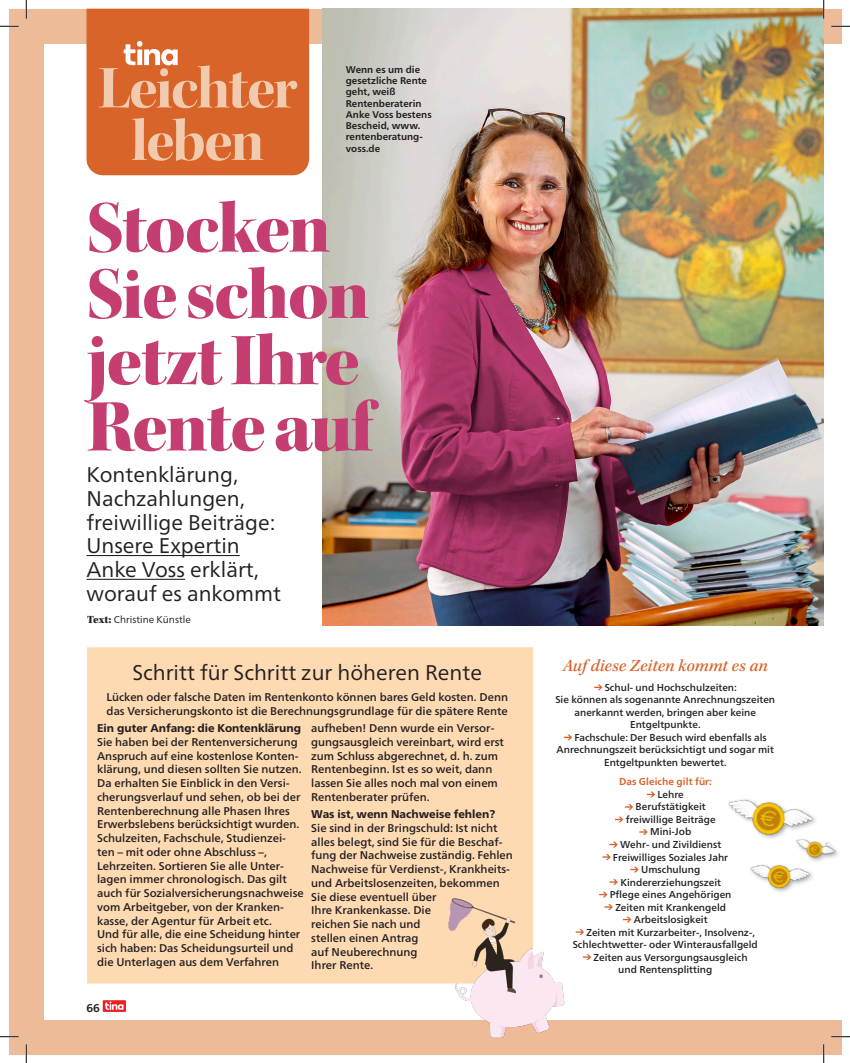
<style>
.page{position:relative;width:850px;height:1063px;background:#fff}
.page>*{position:absolute;margin:0;border:0;box-sizing:border-box;transform-origin:0 0}
.Title_1_KepBlkDs_60{font:75px/66.2px "Kepler Std Black Disp";letter-spacing:-.025em;color:#c43e72}
.t1{font:61.25px/52.5px "Kepler Std Bold Disp";letter-spacing:-.03em;color:#f2caae;text-align:center}
.Kicker_1_FruBk_17_19{font:21.25px/23.8px "Frutiger Neue LT Pro";color:#231f20}
.Subtitle_4_FruBk_17{font:21.25px "Frutiger Neue LT Pro";color:#231f20}
.Subtitle_4_FruBk_17-2{font:italic 500 17.5px "Kepler Std";color:#d86429}
.Body_1_Textbox_9_11{font:500 11.25px/13.8px "Frutiger Neue LT Pro";color:#231f20}
.t2{font:700 11.25px "Frutiger Neue LT Pro";color:#231f20}
.Body_1_Textbox_9_11-2{font:500 10px "Frutiger Neue LT Pro";color:#231f20}
.Author_1___p07{font:10px "Frutiger Neue LT Pro";color:#231f20}
.Body_1_Textbox_9_11-3{font:700 10px "Frutiger Neue LT Pro";color:#d86429}
.Caption_1_7_9_p11{font:700 9.75px/11.2px "Frutiger Neue LT Pro";color:#231f20}
.s1{font-family:"Kepler Std";font-weight:900;font-size:11.25px}
.s2{font-weight:800}
</style>
<div class="page">
<div style="left:9px;top:9px;width:832px;height:1045px;background:#eb9"></div>
<div style="left:44px;top:44px;width:797px;height:974px;background:#fff"></div>
<div style="left:87px;top:647px;width:446px;height:336px;background:#fedab3"></div>
<img style="left:322px;top:9px;width:501px;height:616px">
<div style="left:86px;top:9px;width:223px;height:166px;background:#d86429"></div>
<hr style="left:86px;top:555px;width:154px;height:1px;background:#231f20">
<hr style="left:86px;top:578px;width:99px;height:1px;background:#231f20">
<svg style="left:594px;top:684px;width:8px;height:6px"></svg>
<svg style="left:564px;top:734px;width:8px;height:6px"></svg>
<svg style="left:647px;top:791px;width:8px;height:6px"></svg>
<svg style="left:625px;top:804px;width:8px;height:5px"></svg>
<svg style="left:615px;top:816px;width:8px;height:6px"></svg>
<svg style="left:639px;top:829px;width:8px;height:5px"></svg>
<svg style="left:609px;top:841px;width:9px;height:6px"></svg>
<svg style="left:602px;top:854px;width:9px;height:5px"></svg>
<svg style="left:630px;top:866px;width:8px;height:6px"></svg>
<svg style="left:609px;top:879px;width:9px;height:5px"></svg>
<svg style="left:599px;top:891px;width:8px;height:6px"></svg>
<svg style="left:604px;top:904px;width:9px;height:5px"></svg>
<svg style="left:623px;top:916px;width:8px;height:6px"></svg>
<svg style="left:576px;top:929px;width:8px;height:5px"></svg>
<svg style="left:583px;top:954px;width:8px;height:5px"></svg>
<img style="left:375px;top:891px;width:198px;height:147px">
<img style="left:728px;top:799px;width:110px;height:93px">
<svg style="left:103px;top:1000px;width:23px;height:11px"></svg>
<svg style="left:105px;top:1001px;width:18px;height:8px"></svg>
<svg style="left:124px;top:41px;width:54px;height:24px"></svg>
<svg style="left:0;top:25px;width:19px;height:2px"></svg>
<svg style="left:831px;top:25px;width:19px;height:2px"></svg>
<svg style="left:0;top:1036px;width:19px;height:1px"></svg>
<svg style="left:831px;top:1035px;width:19px;height:2px"></svg>
<svg style="left:25px;top:0;width:2px;height:19px"></svg>
<svg style="left:25px;top:1044px;width:2px;height:18px"></svg>
<svg style="left:823px;top:0;width:1px;height:19px"></svg>
<svg style="left:823px;top:1044px;width:1px;height:18px"></svg>
<p class="t1" style="left:98px;top:63px;width:201px">Leichter leben</p>
<p class="Caption_1_7_9_p11" style="left:346px;top:64px;width:87px">Wenn es um die gesetzliche Rente geht, weiß<br>Rentenberaterin<br>Anke Voss bestens<br>Bescheid, www. rentenberatung&shy;voss.de</p>
<h1 class="Title_1_KepBlkDs_60" style="left:86px;top:196px;width:288px">Stocken<br>Sie schon jetzt Ihre<br>Rente auf</h1>
<p class="Kicker_1_FruBk_17_19" style="left:86px;top:462px;width:196px">Kontenklärung,<br>Nachzahlungen, freiwillige Beiträge:<br>Unsere Expertin<br>Anke Voss erklärt, worauf es ankommt</p>
<p class="Author_1___p07" style="left:87px;top:613px;width:105px"><span class="s1">Text:</span> Christine Künstle</p>
<h2 class="Subtitle_4_FruBk_17" style="left:132px;top:659px;width:351px">Schritt für Schritt zur höheren Rente</h2>
<p class="Body_1_Textbox_9_11" style="left:106px;top:690px;width:403px">Lücken oder falsche Daten im Rentenkonto können bares Geld kosten. Denn das Versicherungskonto ist die Berechnungsgrundlage für die spätere Rente</p>
<p class="Body_1_Textbox_9_11" style="left:97px;top:721px;width:208px"><span class="s2">Ein guter Anfang: die Kontenklärung </span>Sie haben bei der Rentenversicherung Anspruch auf eine kostenlose Konten&shy;klärung, und diesen sollten Sie nutzen.<br>Da erhalten Sie Einblick in den Versi&shy;cherungsverlauf und sehen, ob bei der Rentenberechnung alle Phasen Ihres Erwerbslebens berücksichtigt wurden.<br>Schulzeiten, Fachschule, Studienzei&shy;ten – mit oder ohne Abschluss –, Lehrzeiten. Sortieren Sie alle Unter&shy;lagen immer chronologisch. Das gilt auch für Sozialversicherungsnachweise vom Arbeitgeber, von der Kranken&shy;kasse, der Agentur für Arbeit etc.<br>Und für alle, die eine Scheidung hinter sich haben: Das Scheidungsurteil und die Unterlagen aus dem Verfahren</p>
<p class="Body_1_Textbox_9_11" style="left:311px;top:721px;width:194px">aufheben! Denn wurde ein Versor&shy;gungsausgleich vereinbart, wird erst zum Schluss abgerechnet, d. h. zum Rentenbeginn. Ist es so weit, dann lassen Sie alles noch mal von einem Rentenberater prüfen.</p>
<p class="Body_1_Textbox_9_11" style="left:311px;top:807px;width:203px"><span class="s2">Was ist, wenn Nachweise fehlen?<br></span>Sie sind in der Bringschuld: Ist nicht alles belegt, sind Sie für die Beschaf&shy;fung der Nachweise zuständig. Fehlen<br>Nachweise für Verdienst-, Krankheits&shy;und Arbeitslosenzeiten, bekommen<br>Sie diese eventuell über<br>Ihre Krankenkasse. Die<br>reichen Sie nach und<br>stellen einen Antrag<br>auf Neuberechnung<br>Ihrer Rente.</p>
<p class="t2" style="left:86px;top:1001px;width:15px">66</p>
<h2 class="Subtitle_4_FruBk_17-2" style="left:563px;top:655px;width:207px">Auf diese Zeiten kommt es an</h2>
<p class="Body_1_Textbox_9_11-2" style="left:605px;top:681px;width:134px">Schul- und Hochschulzeiten:</p>
<p class="Body_1_Textbox_9_11-2" style="left:555px;top:693px;width:221px">Sie können als sogenannte Anrechnungszeiten</p>
<p class="Body_1_Textbox_9_11-2" style="left:574px;top:706px;width:183px">anerkannt werden, bringen aber keine</p>
<p class="Body_1_Textbox_9_11-2" style="left:630px;top:718px;width:72px">Entgeltpunkte.</p>
<p class="Body_1_Textbox_9_11-2" style="left:574px;top:731px;width:194px">Fachschule: Der Besuch wird ebenfalls als</p>
<p class="Body_1_Textbox_9_11-2" style="left:556px;top:743px;width:219px">Anrechnungszeit berücksichtigt und sogar mit</p>
<p class="Body_1_Textbox_9_11-2" style="left:604px;top:756px;width:124px">Entgeltpunkten bewertet.</p>
<p class="Body_1_Textbox_9_11-3" style="left:619px;top:776px;width:94px">Das Gleiche gilt für:</p>
<p class="Body_1_Textbox_9_11-2" style="left:657px;top:788px;width:28px">Lehre</p>
<p class="Body_1_Textbox_9_11-2" style="left:635px;top:800px;width:72px">Berufstätigkeit</p>
<p class="Body_1_Textbox_9_11-2" style="left:626px;top:813px;width:91px">freiwillige Beiträge</p>
<p class="Body_1_Textbox_9_11-2" style="left:650px;top:825px;width:43px">Mini-Job</p>
<p class="Body_1_Textbox_9_11-2" style="left:620px;top:838px;width:103px">Wehr- und Zivildienst</p>
<p class="Body_1_Textbox_9_11-2" style="left:613px;top:850px;width:117px">Freiwilliges Soziales Jahr</p>
<p class="Body_1_Textbox_9_11-2" style="left:641px;top:863px;width:61px">Umschulung</p>
<p class="Body_1_Textbox_9_11-2" style="left:620px;top:875px;width:102px">Kindererziehungszeit</p>
<p class="Body_1_Textbox_9_11-2" style="left:610px;top:888px;width:123px">Pflege eines Angehörigen</p>
<p class="Body_1_Textbox_9_11-2" style="left:615px;top:900px;width:112px">Zeiten mit Krankengeld</p>
<p class="Body_1_Textbox_9_11-2" style="left:634px;top:913px;width:75px">Arbeitslosigkeit</p>
<p class="Body_1_Textbox_9_11-2" style="left:586px;top:925px;width:170px">Zeiten mit Kurzarbeiter-, Insolvenz-,</p>
<p class="Body_1_Textbox_9_11-2" style="left:573px;top:938px;width:187px">Schlechtwetter- oder Winterausfallgeld</p>
<p class="Body_1_Textbox_9_11-2" style="left:593px;top:950px;width:156px">Zeiten aus Versorgungsausgleich</p>
<p class="Body_1_Textbox_9_11-2" style="left:618px;top:963px;width:95px">und Rentensplitting</p>
</div>
